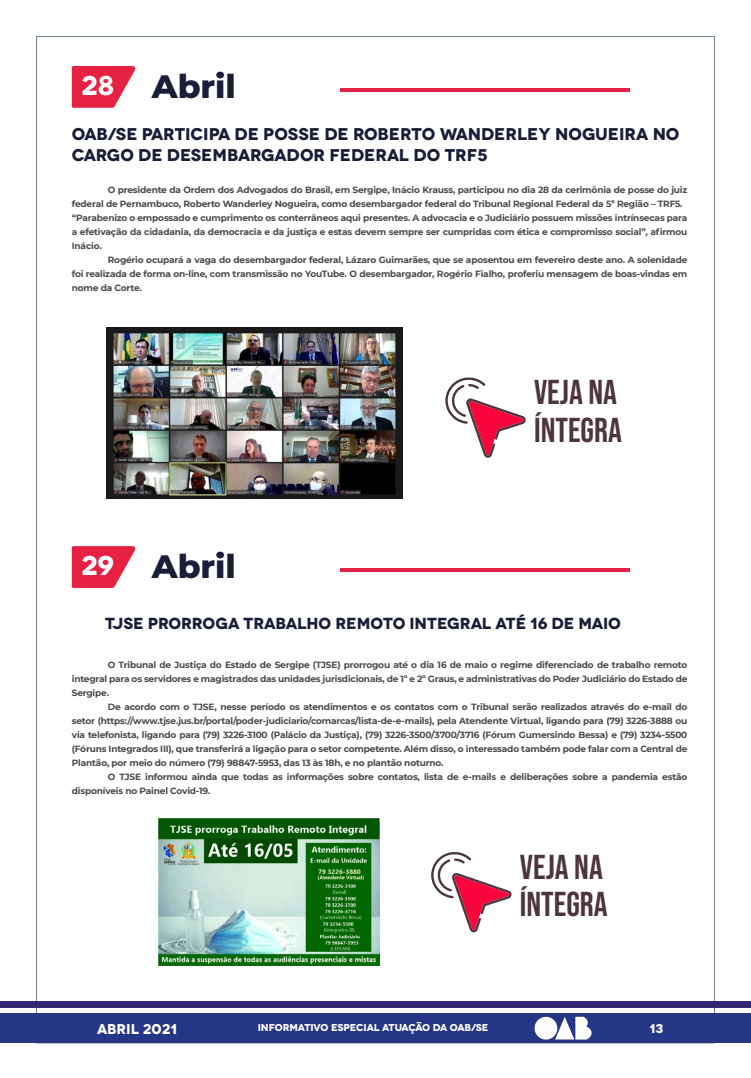
<style>
.page{position:relative;width:751px;height:1078px;background:#fff}
.page>*{position:absolute;margin:0;border:0;box-sizing:border-box;transform-origin:0 0}
.t1{font:34.5px/37.2px "Bebas Neue";color:#4d363b}
.t2{font:800 33px "Montserrat";color:#191d38}
.t3{font:700 17px/20.4px "Novecentowide";color:#191d38}
.t4{font:700 16px "Novecentowide";letter-spacing:-.01em;color:#191d38}
.t5{font:700 14.2px "Novecentowide";color:#fff}
.t6{font:700 12.7px "Novecentowide";color:#fff}
.t7{font:700 10px "Novecentowide";letter-spacing:-.02em;color:#fff}
.t8{font:700 9px "Montserrat";letter-spacing:-.02em;color:#484c4b}
.s1{font-family:"Novecentowide";font-weight:700;font-size:27px;color:#fff}
</style>
<div class="page">
<div style="left:0;top:1012px;width:750px;height:30px;background:#263686"></div>
<div style="left:0;top:1000px;width:750px;height:6px;background:#322875"></div>
<svg style="left:534px;top:1016px;width:57px;height:23px"></svg>
<svg style="left:72px;top:66px;width:63px;height:42px;background:#e9435e"></svg>
<hr style="left:340px;top:88px;width:289px;height:4px;background:#e62141">
<img style="left:107px;top:327px;width:295px;height:171px">
<svg style="left:72px;top:546px;width:63px;height:42px;background:#e9435e"></svg>
<hr style="left:340px;top:568px;width:289px;height:4px;background:#e62141">
<img style="left:158px;top:818px;width:221px;height:147px">
<svg style="left:445px;top:377px;width:81px;height:80px"></svg>
<svg style="left:431px;top:852px;width:80px;height:80px"></svg>
<h2 class="t2" style="left:81px;top:62px;width:156px"><span class="s1">28</span> Abril</h2>
<h3 class="t3" style="left:72px;top:124px;width:608px">OAB/SE PARTICIPA DE POSSE DE ROBERTO WANDERLEY NOGUEIRA NO<br>CARGO DE DESEMBARGADOR FEDERAL DO TRF5</h3>
<p class="t8" style="left:108px;top:183px;width:580px">O presidente da Ordem dos Advogados do Brasil, em Sergipe, Inácio Krauss, participou no dia 28 da cerimônia de posse do juiz</p>
<p class="t8" style="left:72px;top:197px;width:612px">federal de Pernambuco, Roberto Wanderley Nogueira, como desembargador federal do Tribunal Regional Federal da 5ª Região – TRF5.</p>
<p class="t8" style="left:72px;top:211px;width:616px">“Parabenizo o empossado e cumprimento os conterrâneos aqui presentes. A advocacia e o Judiciário possuem missões intrínsecas para</p>
<p class="t8" style="left:72px;top:225px;width:616px">a efetivação da cidadania, da democracia e da justiça e estas devem sempre ser cumpridas com ética e compromisso social”, afirmou</p>
<p class="t8" style="left:72px;top:239px;width:31px">Inácio.</p>
<p class="t8" style="left:108px;top:253px;width:580px">Rogério ocupará a vaga do desembargador federal, Lázaro Guimarães, que se aposentou em fevereiro deste ano. A solenidade</p>
<p class="t8" style="left:72px;top:267px;width:616px">foi realizada de forma on-line, com transmissão no YouTube. O desembargador, Rogério Fialho, proferiu mensagem de boas-vindas em</p>
<p class="t8" style="left:72px;top:281px;width:72px">nome da Corte.</p>
<h2 class="t2" style="left:81px;top:542px;width:156px"><span class="s1">29</span> Abril</h2>
<h1 class="t1" style="left:533px;top:373px;width:89px">VEJA NA<br>ÍNTEGRA</h1>
<h3 class="t4" style="left:105px;top:613px;width:517px">TJSE PRORROGA TRABALHO REMOTO INTEGRAL ATÉ 16 DE MAIO</h3>
<p class="t8" style="left:108px;top:657px;width:580px">O Tribunal de Justiça do Estado de Sergipe (TJSE) prorrogou até o dia 16 de maio o regime diferenciado de trabalho remoto</p>
<p class="t8" style="left:72px;top:671px;width:616px">integral para os servidores e magistrados das unidades jurisdicionais, de 1º e 2º Graus, e administrativas do Poder Judiciário do Estado de</p>
<p class="t8" style="left:72px;top:685px;width:39px">Sergipe.</p>
<p class="t8" style="left:108px;top:699px;width:580px">De acordo com o TJSE, nesse período os atendimentos e os contatos com o Tribunal serão realizados através do e-mail do</p>
<p class="t8" style="left:72px;top:713px;width:616px">setor (https://www.tjse.jus.br/portal/poder-judiciario/comarcas/lista-de-e-mails), pela Atendente Virtual, ligando para (79) 3226-3888 ou</p>
<p class="t8" style="left:72px;top:727px;width:616px">via telefonista, ligando para (79) 3226-3100 (Palácio da Justiça), (79) 3226-3500/3700/3716 (Fórum Gumersindo Bessa) e (79) 3234-5500</p>
<p class="t8" style="left:72px;top:741px;width:616px">(Fóruns Integrados III), que transferirá a ligação para o setor competente. Além disso, o interessado também pode falar com a Central de</p>
<p class="t8" style="left:72px;top:756px;width:373px">Plantão, por meio do número (79) 98847-5953, das 13 às 18h, e no plantão noturno.</p>
<p class="t8" style="left:108px;top:770px;width:580px">O TJSE informou ainda que todas as informações sobre contatos, lista de e-mails e deliberações sobre a pandemia estão</p>
<p class="t8" style="left:72px;top:784px;width:140px">disponíveis no Painel Covid-19.</p>
<h1 class="t1" style="left:519px;top:847px;width:89px">VEJA NA<br>ÍNTEGRA</h1>
<h3 class="t5" style="left:97px;top:1019px;width:81px">ABRIL 2021</h3>
<p class="t7" style="left:257px;top:1021px;width:232px">INFORMATIVO ESPECIAL ATUAÇÃO DA OAB/SE</p>
<h3 class="t6" style="left:649px;top:1019px;width:15px">13</h3>
</div>
